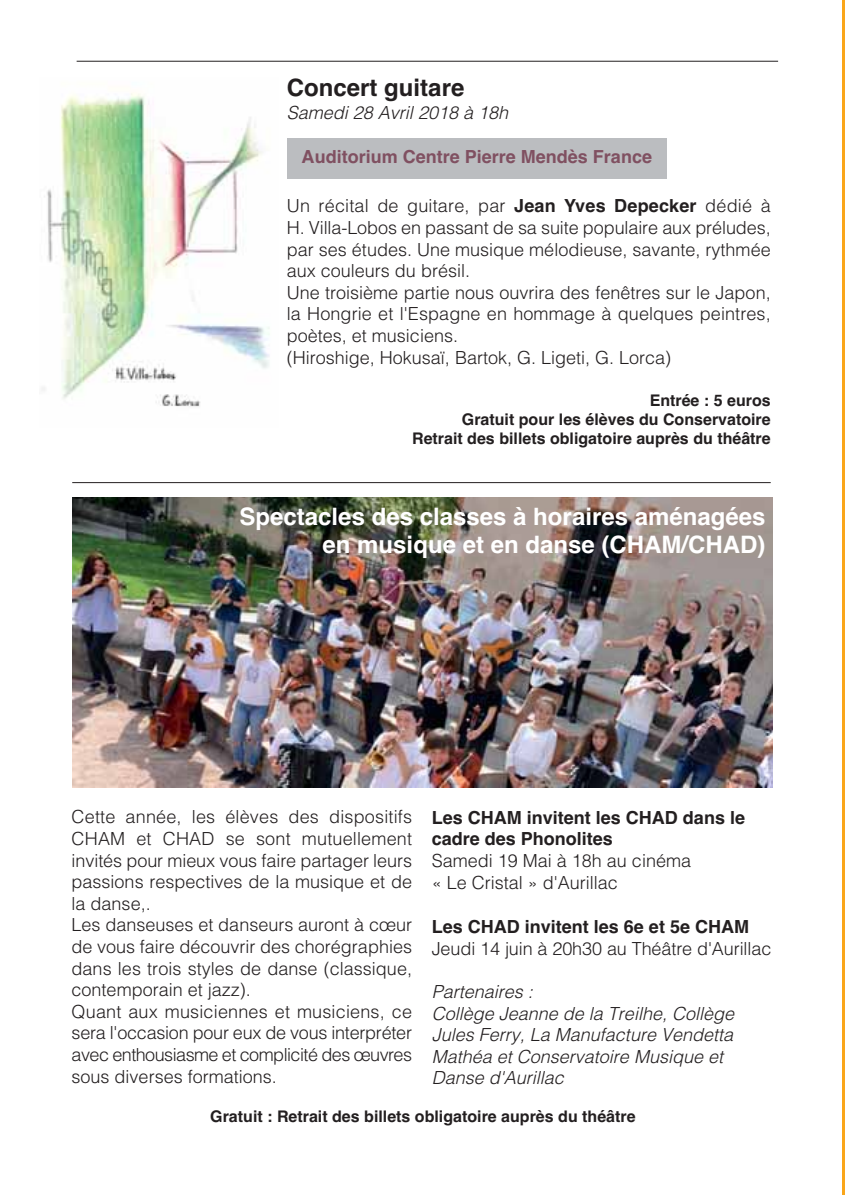
<style>
.page{position:relative;width:845px;height:1195px;background:#fff}
.page>*{position:absolute;margin:0;border:0;box-sizing:border-box;transform-origin:0 0}
.t1{font:700 24px/28.8px "Helvetica";color:#fff;text-align:right}
.t2{font:700 24px "Helvetica";color:#231f20}
.t3{font:300 18px/21.6px "Helvetica";color:#231f20}
.t4{font:italic 300 18px/21.6px "Helvetica";color:#231f20}
.t5{font:700 18px/21.6px "Helvetica";color:#231f20}
.t6{font:700 18px "Helvetica";color:#805061}
.t7{font:700 16px/19.2px "Helvetica";color:#231f20;text-align:right}
.s1{font-weight:700}
</style>
<div class="page">
<hr style="left:842px;top:0;width:2px;height:1194px;background:#faa61a">
<hr style="left:77px;top:61px;width:700px;height:1px;background:#231f20">
<img style="left:73px;top:497px;width:699px;height:290px">
<hr style="left:72px;top:482px;width:698px;height:1px;background:#231f20">
<img style="left:42px;top:93px;width:228px;height:314px">
<div style="left:287px;top:138px;width:379px;height:41px;background:#bbbdc0"></div>
<h1 class="t2" style="left:287px;top:78px;width:179px">Concert guitare</h1>
<p class="t4" style="left:287px;top:104px;width:223px">Samedi 28 Avril 2018 à 18h</p>
<p class="t6" style="left:301px;top:150px;width:352px">Auditorium Centre Pierre Mendès France</p>
<p class="t3" style="left:287px;top:197px;width:485px">Un récital de guitare, par <span class="s1">Jean Yves Depecker</span> dédié à H. Villa-Lobos en passant de sa suite populaire aux préludes, par ses études. Une musique mélodieuse, savante, rythmée aux couleurs du brésil.<br>Une troisième partie nous ouvrira des fenêtres sur le Japon, la Hongrie et l'Espagne en hommage à quelques peintres, poètes, et musiciens.<br>(Hiroshige, Hokusaï, Bartok, G. Ligeti, G. Lorca)</p>
<p class="t7" style="left:412px;top:392px;width:360px">Entrée : 5 euros<br>Gratuit pour les élèves du Conservatoire<br>Retrait des billets obligatoire auprès du théâtre</p>
<h1 class="t1" style="left:239px;top:504px;width:527px">Spectacles des classes à horaires aménagées en musique et en danse (CHAM/CHAD)</h1>
<p class="t3" style="left:72px;top:807px;width:342px">Cette année, les élèves des dispositifs CHAM et CHAD se sont mutuellement invités pour mieux vous faire partager leurs passions respectives de la musique et de la danse,.<br>Les danseuses et danseurs auront à cœur de vous faire découvrir des chorégraphies dans les trois styles de danse (classique, contemporain et jazz).<br>Quant aux musiciennes et musiciens, ce sera l'occasion pour eux de vous interpréter avec enthousiasme et complicité des œuvres sous diverses formations.</p>
<p class="t5" style="left:431px;top:808px;width:315px">Les CHAM invitent les CHAD dans le cadre des Phonolites</p>
<p class="t3" style="left:431px;top:851px;width:261px;line-height:22.2px">Samedi 19 Mai à 18h au cinéma « Le Cristal » d'Aurillac</p>
<p class="t5" style="left:431px;top:917px;width:319px">Les CHAD invitent les 6e et 5e CHAM</p>
<p class="t3" style="left:431px;top:939px;width:341px">Jeudi 14 juin à 20h30 au Théâtre d'Aurillac</p>
<p class="t4" style="left:431px;top:982px;width:304px">Partenaires :<br>Collège Jeanne de la Treilhe, Collège<br>Jules Ferry, La Manufacture Vendetta<br>Mathéa et Conservatoire Musique et<br>Danse d'Aurillac</p>
<p class="t7" style="left:210px;top:1108px;width:426px">Gratuit : Retrait des billets obligatoire auprès du théâtre</p>
</div>
